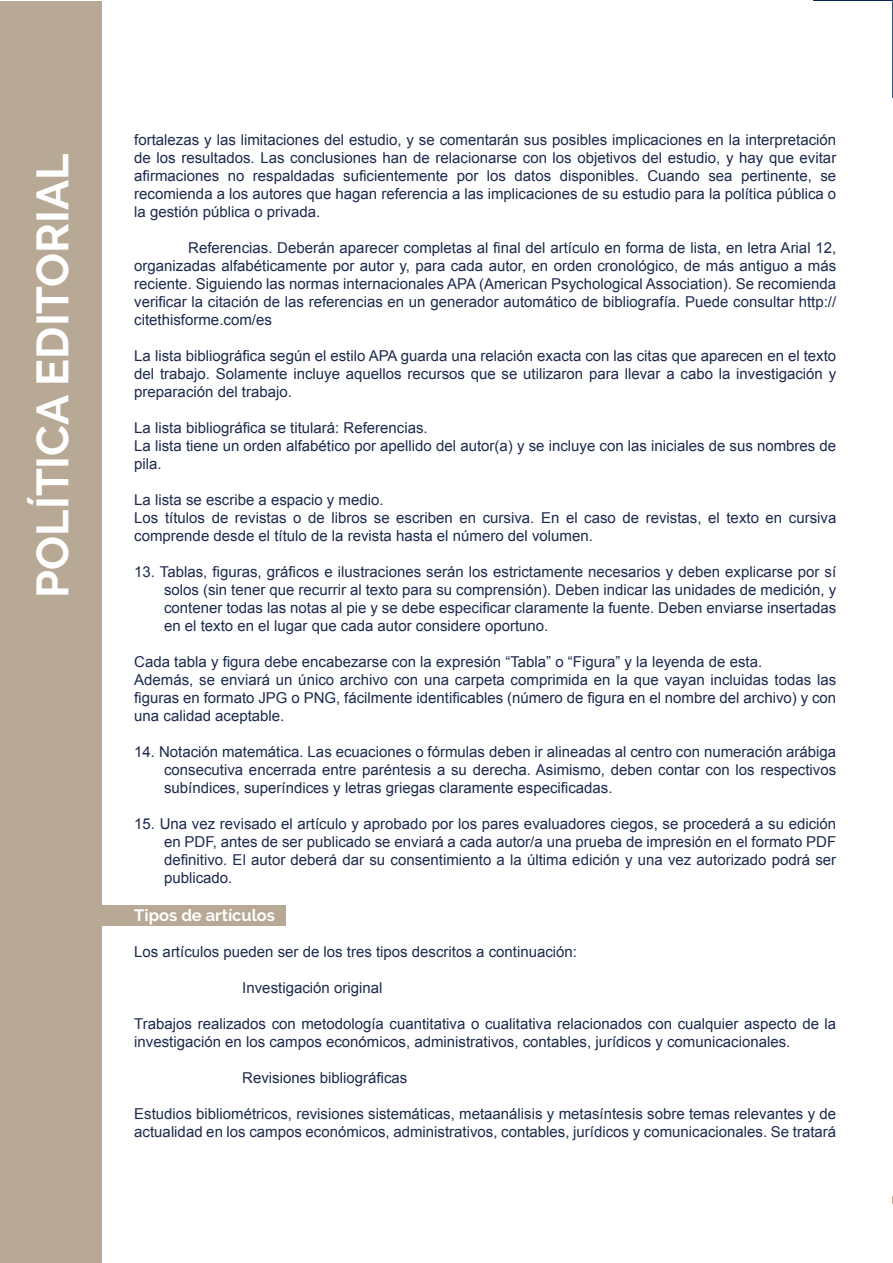
<style>
.page{position:relative;width:893px;height:1263px;background:#fff}
.page>*{position:absolute;margin:0;border:0;box-sizing:border-box;transform-origin:0 0}
.t1{font:700 45px "Raleway";color:#fff}
.t2{font:700 16.5px "Raleway";color:#fff}
.t3{font:15px/18px "Arial";color:#1e2a4d;text-align:justify}
</style>
<div class="page">
<svg style="left:813px;top:0;width:80px;height:98px"></svg>
<div style="left:0;top:1px;width:102px;height:1261px;background:#b8a896"></div>
<div style="left:102px;top:1px;width:789px;height:1262px;background:#fff"></div>
<div style="left:102px;top:905px;width:184px;height:21px;background:#b8a896"></div>
<h1 class="t1" style="left:27px;top:598px;width:445px;rotate:-90deg">POLÍTICA EDITORIAL</h1>
<p class="t3" style="left:134px;top:131px;width:703px">fortalezas y las limitaciones del estudio, y se comentarán sus posibles implicaciones en la interpretación de los resultados. Las conclusiones han de relacionarse con los objetivos del estudio, y hay que evitar afirmaciones no respaldadas suficientemente por los datos disponibles. Cuando sea pertinente, se recomienda a los autores que hagan referencia a las implicaciones de su estudio para la política pública o la gestión pública o privada.</p>
<p class="t3" style="left:134px;top:239px;width:703px;text-indent:54px">Referencias. Deberán aparecer completas al final del artículo en forma de lista, en letra Arial 12, organizadas alfabéticamente por autor y, para cada autor, en orden cronológico, de más antiguo a más reciente. Siguiendo las normas internacionales APA (American Psychological Association). Se recomienda verificar la citación de las referencias en un generador automático de bibliografía. Puede consultar http:// citethisforme.com/es</p>
<p class="t3" style="left:134px;top:347px;width:703px">La lista bibliográfica según el estilo APA guarda una relación exacta con las citas que aparecen en el texto del trabajo. Solamente incluye aquellos recursos que se utilizaron para llevar a cabo la investigación y preparación del trabajo.</p>
<p class="t3" style="left:134px;top:419px;width:703px;text-align:left">La lista bibliográfica se titulará: Referencias.<br>La lista tiene un orden alfabético por apellido del autor(a) y se incluye con las iniciales de sus nombres de pila.</p>
<p class="t3" style="left:134px;top:491px;width:703px;text-align:left">La lista se escribe a espacio y medio.<br>Los títulos de revistas o de libros se escriben en cursiva. En el caso de revistas, el texto en cursiva comprende desde el título de la revista hasta el número del volumen.</p>
<p class="t3" style="left:164px;top:563px;width:674px;text-indent:-30px">13. Tablas, figuras, gráficos e ilustraciones serán los estrictamente necesarios y deben explicarse por sí solos (sin tener que recurrir al texto para su comprensión). Deben indicar las unidades de medición, y contener todas las notas al pie y se debe especificar claramente la fuente. Deben enviarse insertadas en el texto en el lugar que cada autor considere oportuno.</p>
<p class="t3" style="left:134px;top:653px;width:703px;text-align:left">Cada tabla y figura debe encabezarse con la expresión “Tabla” o “Figura” y la leyenda de esta.<br>Además, se enviará un único archivo con una carpeta comprimida en la que vayan incluidas todas las figuras en formato JPG o PNG, fácilmente identificables (número de figura en el nombre del archivo) y con una calidad aceptable.</p>
<p class="t3" style="left:164px;top:743px;width:674px;text-indent:-30px">14. Notación matemática. Las ecuaciones o fórmulas deben ir alineadas al centro con numeración arábiga consecutiva encerrada entre paréntesis a su derecha. Asimismo, deben contar con los respectivos subíndices, superíndices y letras griegas claramente especificadas.</p>
<p class="t3" style="left:164px;top:815px;width:674px;text-indent:-30px">15. Una vez revisado el artículo y aprobado por los pares evaluadores ciegos, se procederá a su edición en PDF, antes de ser publicado se enviará a cada autor/a una prueba de impresión en el formato PDF definitivo. El autor deberá dar su consentimiento a la última edición y una vez autorizado podrá ser publicado.</p>
<p class="t2" style="left:134px;top:906px;width:142px">Tipos de artículos</p>
<p class="t3" style="left:134px;top:943px;width:444px">Los artículos pueden ser de los tres tipos descritos a continuación:</p>
<p class="t3" style="left:242px;top:979px;width:142px">Investigación original</p>
<p class="t3" style="left:134px;top:1015px;width:703px">Trabajos realizados con metodología cuantitativa o cualitativa relacionados con cualquier aspecto de la investigación en los campos económicos, administrativos, contables, jurídicos y comunicacionales.</p>
<p class="t3" style="left:242px;top:1069px;width:167px">Revisiones bibliográficas</p>
<p class="t3" style="left:134px;top:1105px;width:703px">Estudios bibliométricos, revisiones sistemáticas, metaanálisis y metasíntesis sobre temas relevantes y de actualidad en los campos económicos, administrativos, contables, jurídicos y comunicacionales. Se tratará</p>
</div>
